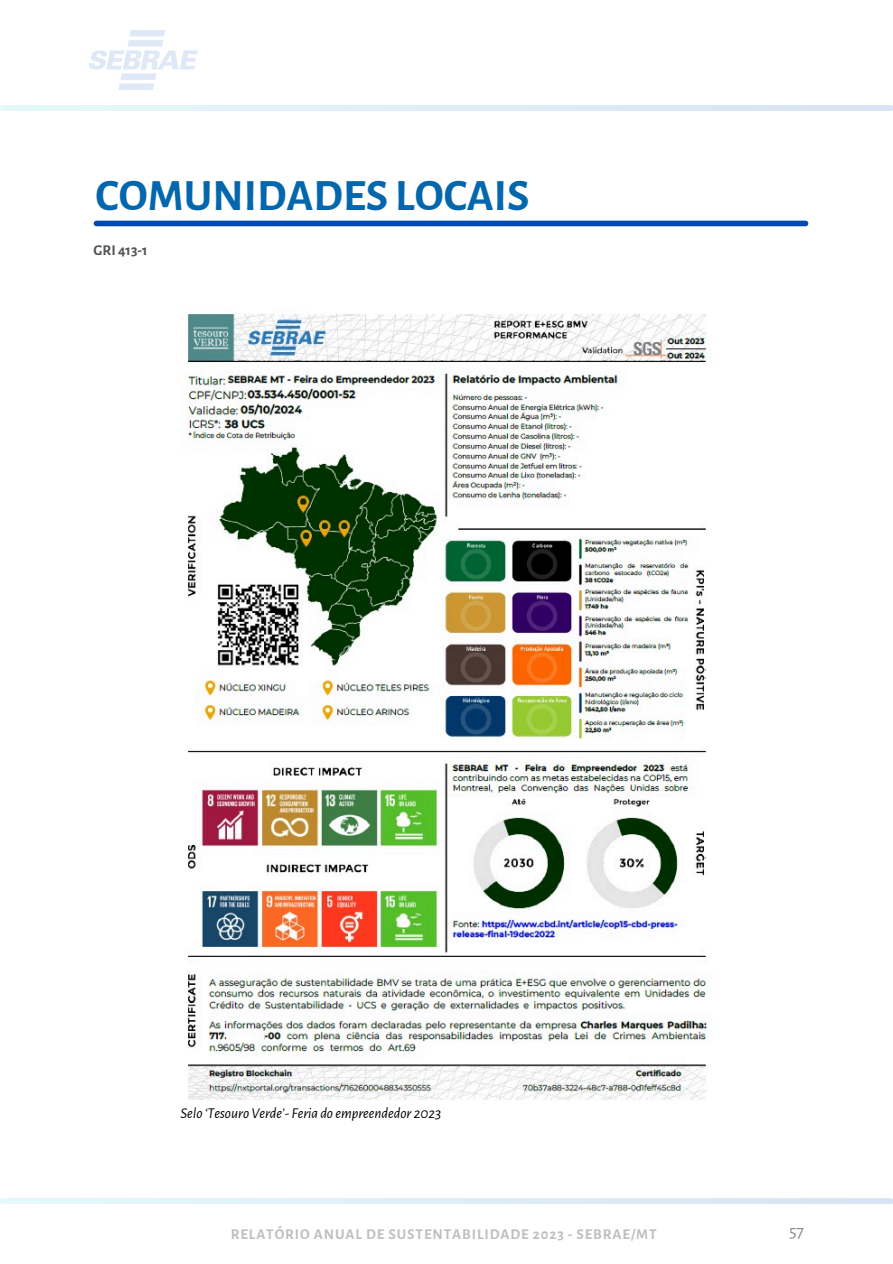
<style>
.page{position:relative;width:893px;height:1264px;background:#fff}
.page>*{position:absolute;margin:0;border:0;box-sizing:border-box;transform-origin:0 0}
.t1{font:700 45px "Alegreya Sans";color:#0467ad}
.t2{font:18px "Alegreya Sans";color:#86898f}
.t3{font:700 15px "Alegreya Sans";letter-spacing:.06em;color:#bfbfbf}
.t4{font:italic 15px "Alegreya Sans";color:#000}
.t5{font:700 15px "Alegreya Sans";color:#545454}
</style>
<div class="page">
<svg style="left:0;top:105px;width:892px;height:6px;background:#deedf6"></svg>
<img style="left:89px;top:31px;width:108px;height:58px">
<svg style="left:0;top:1198px;width:892px;height:5px;background:#deedf6"></svg>
<div style="left:96px;top:221px;width:709px;height:5px;background:#004aad"></div>
<img style="left:187px;top:313px;width:521px;height:787px">
<p class="t1" style="left:96px;top:174px;width:435px">COMUNIDADES LOCAIS</p>
<h2 class="t5" style="left:94px;top:243px;width:55px">GRI 413-1</h2>
<p class="t4" style="left:180px;top:1105px;width:262px">Selo ‘Tesouro Verde’- Feria do empreendedor 2023</p>
<h1 class="t3" style="left:231px;top:1226px;width:427px">RELATÓRIO ANUAL DE SUSTENTABILIDADE 2023 - SEBRAE/MT</h1>
<p class="t2" style="left:789px;top:1222px;width:17px">57</p>
</div>
